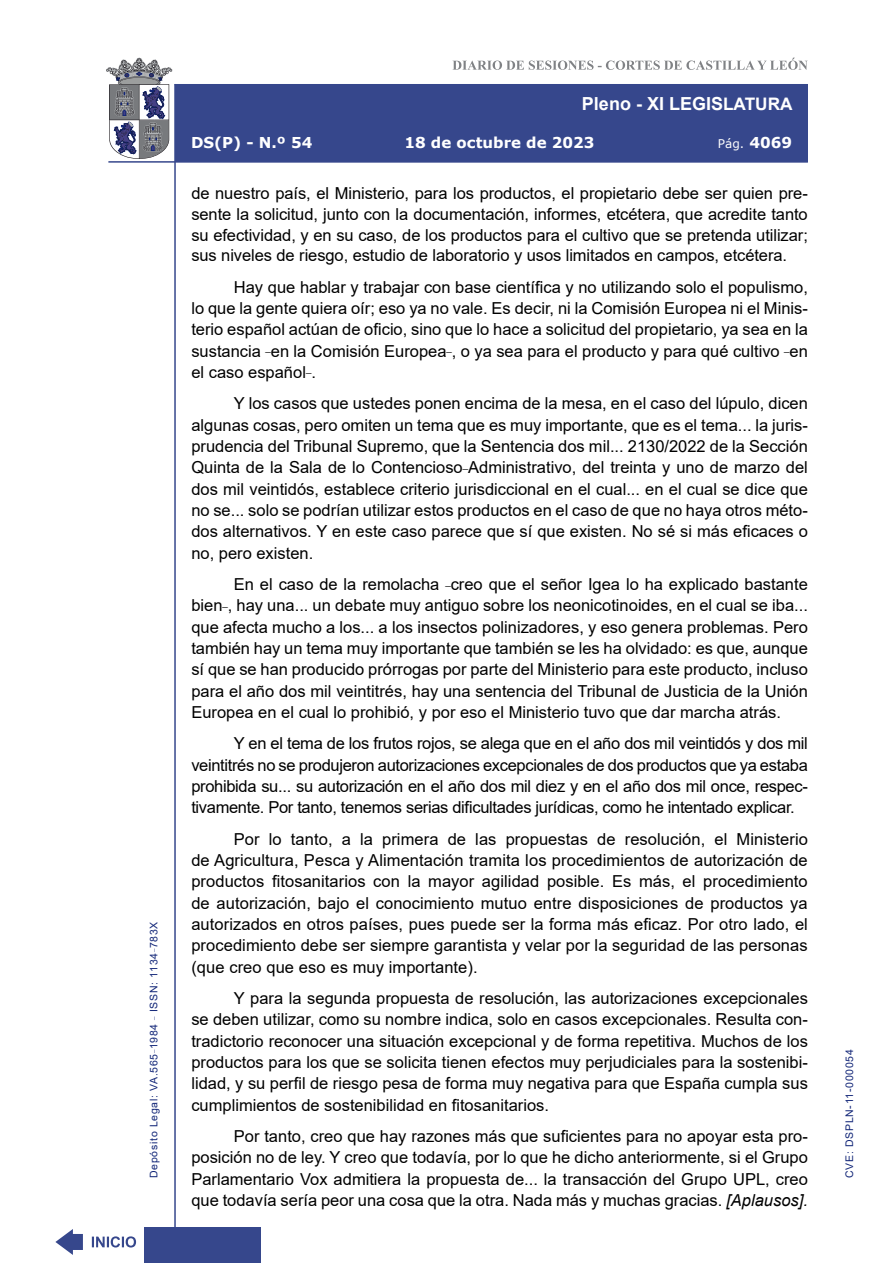
<style>
.page{position:relative;width:893px;height:1263px;background:#fff}
.page>*{position:absolute;margin:0;border:0;box-sizing:border-box;transform-origin:0 0}
.t1{font:700 18px "Arial";color:#fff}
.t2{font:16.5px/21.3px "Arial";color:#000;text-align:justify}
.t3{font:700 15px "Verdana";color:#fff}
.t4{font:12px "Verdana";color:#fff}
.t5{font:10.5px "Arial";letter-spacing:.065em;color:#122678}
.s1{font-size:17.25px}
.s2{font-weight:700;font-size:15px}
.s3{font-style:italic}
</style>
<div class="page">
<svg style="left:452px;top:58px;width:356px;height:12px"></svg>
<hr style="left:174px;top:84px;width:2px;height:1179px;background:#36478c">
<div style="left:144px;top:1227px;width:117px;height:36px;background:#36478c"></div>
<div style="left:175px;top:84px;width:633px;height:78px;background:#36478c"></div>
<hr style="left:108px;top:161px;width:700px;height:2px;background:#36478c">
<svg style="left:92px;top:1236px;width:44px;height:11px"></svg>
<svg style="left:55px;top:1229px;width:28px;height:26px"></svg>
<svg style="left:106px;top:58px;width:66px;height:101px"></svg>
<p class="t5" style="left:146px;top:1178px;width:258px;rotate:-90deg">Depósito Legal: VA.565<sup>_</sup>1984 <sup>_</sup> ISSN: 1134<sup>_</sup>783X</p>
<p class="t1" style="left:582px;top:91px;width:212px">Pleno - XI LEGIS<span class="s1">LATURA</span></p>
<p class="t3" style="left:191px;top:132px;width:123px">DS(P) - N.º 54</p>
<p class="t3" style="left:404px;top:132px;width:191px">18 de octubre de 2023</p>
<p class="t4" style="left:718px;top:135px;width:76px">Pág. <span class="s2">4069</span></p>
<p class="t2" style="left:191px;top:183px;width:618px;line-height:20.7px">de nuestro país, el Ministerio, para los productos, el propietario debe ser quien pre&shy;sente la solicitud, junto con la documentación, informes, etcétera, que acredite tanto su efectividad, y en su caso, de los productos para el cultivo que se pretenda utilizar; sus niveles de riesgo, estudio de laboratorio y usos limitados en campos, etcétera.</p>
<p class="t2" style="left:191px;top:276px;width:618px;text-indent:43px">Hay que hablar y trabajar con base científica y no utilizando solo el populismo, lo que la gente quiera oír; eso ya no vale. Es decir, ni la Comisión Europea ni el Minis&shy;terio español actúan de oficio, sino que lo hace a solicitud del propietario, ya sea en la sustancia <sup>_</sup>en la Comisión Europea<sup>_</sup>, o ya sea para el producto y para qué cultivo <sup>_</sup>en el caso español<sup>_</sup>.</p>
<p class="t2" style="left:191px;top:393px;width:618px;text-indent:43px">Y los casos que ustedes ponen encima de la mesa, en el caso del lúpulo, dicen algunas cosas, pero omiten un tema que es muy importante, que es el tema... la juris&shy;prudencia del Tribunal Supremo, que la Sentencia dos mil... 2130/2022 de la Sección Quinta de la Sala de lo Contencioso<sup>_</sup>Administrativo, del treinta y uno de marzo del dos mil veintidós, establece criterio jurisdiccional en el cual... en el cual se dice que no se... solo se podrían utilizar estos productos en el caso de que no haya otros méto&shy;dos alternativos. Y en este caso parece que sí que existen. No sé si más eficaces o no, pero existen.</p>
<p class="t2" style="left:191px;top:573px;width:618px;text-indent:43px">En el caso de la remolacha <sup>_</sup>creo que el señor Igea lo ha explicado bastante bien<sup>_</sup>, hay una... un debate muy antiguo sobre los neonicotinoides, en el cual se iba... que afecta mucho a los... a los insectos polinizadores, y eso genera problemas. Pero también hay un tema muy importante que también se les ha olvidado: es que, aunque sí que se han producido prórrogas por parte del Ministerio para este producto, incluso para el año dos mil veintitrés, hay una sentencia del Tribunal de Justicia de la Unión Europea en el cual lo prohibió, y por eso el Ministerio tuvo que dar marcha atrás.</p>
<p class="t2" style="left:191px;top:733px;width:618px;text-indent:43px">Y en el tema de los frutos rojos, se alega que en el año dos mil veintidós y dos mil veintitrés no se produjeron autorizaciones excepcionales de dos productos que ya estaba prohibida su... su autorización en el año dos mil diez y en el año dos mil once, respec&shy;tivamente. Por tanto, tenemos serias dificultades jurídicas, como he intentado explicar.</p>
<p class="t2" style="left:191px;top:828px;width:618px;text-indent:43px">Por lo tanto, a la primera de las propuestas de resolución, el Ministerio de Agricultura, Pesca y Alimentación tramita los procedimientos de autorización de productos fitosanitarios con la mayor agilidad posible. Es más, el procedimiento de autorización, bajo el conocimiento mutuo entre disposiciones de productos ya autorizados en otros países, pues puede ser la forma más eficaz. Por otro lado, el procedimiento debe ser siempre garantista y velar por la seguridad de las personas (que creo que eso es muy importante).</p>
<p class="t2" style="left:191px;top:987px;width:618px;text-indent:43px">Y para la segunda propuesta de resolución, las autorizaciones excepcionales se deben utilizar, como su nombre indica, solo en casos excepcionales. Resulta con&shy;tradictorio reconocer una situación excepcional y de forma repetitiva. Muchos de los productos para los que se solicita tienen efectos muy perjudiciales para la sostenibi&shy;lidad, y su perfil de riesgo pesa de forma muy negativa para que España cumpla sus cumplimientos de sostenibilidad en fitosanitarios.</p>
<p class="t2" style="left:191px;top:1125px;width:618px;text-indent:43px">Por tanto, creo que hay razones más que suficientes para no apoyar esta pro&shy;posición no de ley. Y creo que todavía, por lo que he dicho anteriormente, si el Grupo Parlamentario Vox admitiera la propuesta de... la transacción del Grupo UPL, creo que todavía sería peor una cosa que la otra. Nada más y muchas gracias. <span class="s3">[Aplausos].</span></p>
<p class="t5" style="left:842px;top:1178px;width:130px;rotate:-90deg">CVE: DSPLN-11-000054</p>
</div>
